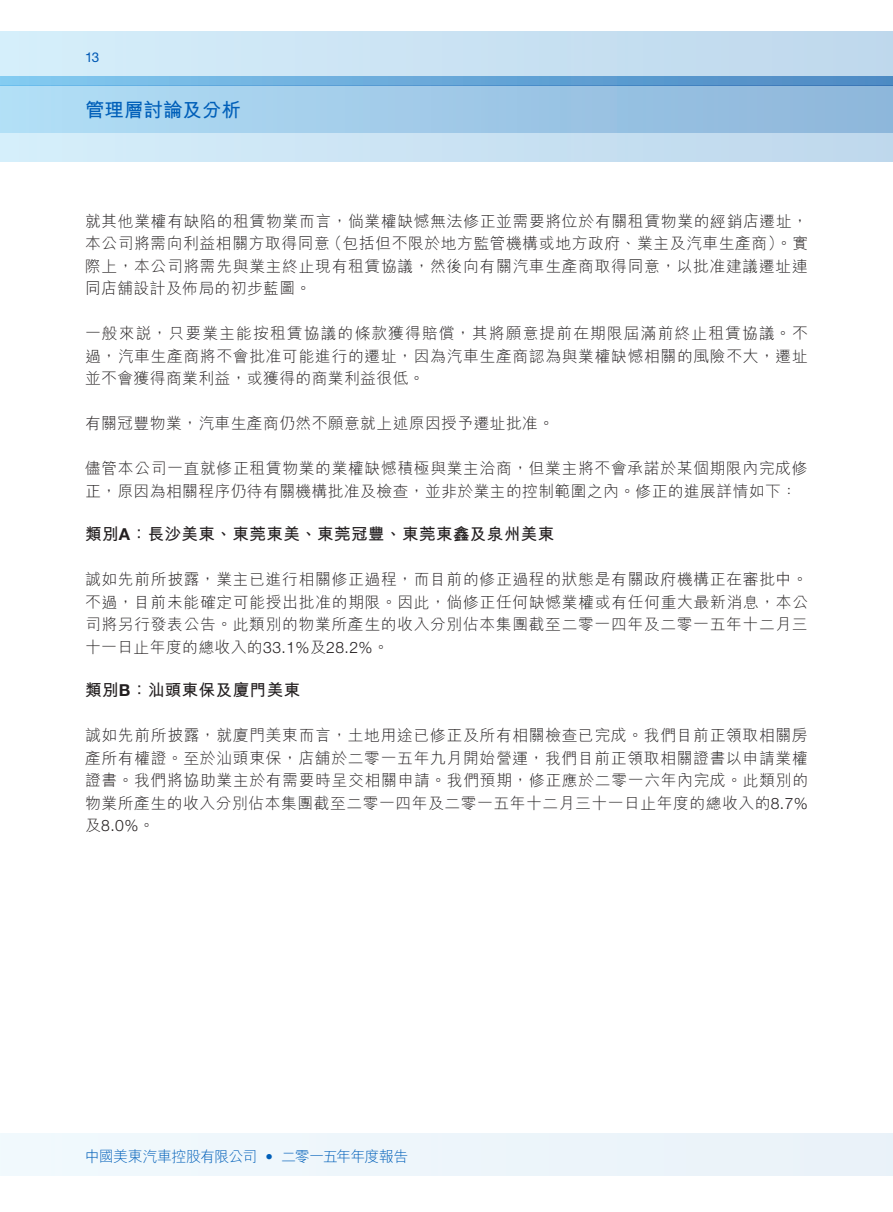
<style>
.page{position:relative;width:893px;height:1212px;background:#fff}
.page>*{position:absolute;margin:0;border:0;box-sizing:border-box;transform-origin:0 0}
.t1{font:700 19.5px "M Hei HK";color:#005fb9}
.t2{font:700 16.5px "M Hei HK";letter-spacing:.03em;color:#231f20}
.t3{font:300 15.75px/22.5px "M Hei HK";letter-spacing:.04em;color:#231f20;text-align:justify}
.t4{font:300 15.75px "Helvetica Neue LT Std";color:#231f20}
.t5{font:300 15px "M Hei HK";letter-spacing:-.045em;color:#005fb9}
.t6{font:300 15px "M Hei HK";letter-spacing:-.065em;color:#005fb9}
.t7{font:15px "Helvetica Neue LT Std";color:#005fb9}
.t8{font:13.5px "Helvetica Neue LT Std";color:#005fb9}
.s1{font-family:"Helvetica Neue LT Std"}
.s2{font-family:"M Hei HK"}
</style>
<div class="page">
<div style="left:0;top:1133px;width:893px;height:43px;background:#edf5fb"></div>
<div style="left:0;top:32px;width:893px;height:101px;background:#cae2f3"></div>
<svg style="left:0;top:85px;width:893px;height:77px;background:#aed2eb"></svg>
<svg style="left:0;top:77px;width:893px;height:8px;background:#68a8d9"></svg>
<p class="t8" style="left:85px;top:49px;width:16px">13</p>
<p class="t1" style="left:85px;top:96px;width:157px">管理層討論及分析</p>
<p class="t3" style="left:85px;top:209px;width:725px;text-align:right">就其他業權有缺陷的租賃物業而言，倘業權缺憾無法修正並需要將位於有關租賃物業的經銷店遷址，（包括但不限於地方監管機構或地方政府、業主及汽車生產商）。實</p>
<p class="t3" style="left:85px;top:232px;width:724px;text-align:left">本公司將需向利益相關方取得同意<br>際上，本公司將需先與業主終止現有租賃協議，然後向有關汽車生產商取得同意，以批准建議遷址連同店舖設計及佈局的初步藍圖。</p>
<p class="t3" style="left:85px;top:322px;width:724px">一般來說，只要業主能按租賃協議的條款獲得賠償，其將願意提前在期限屆滿前終止租賃協議。不過，汽車生產商將不會批准可能進行的遷址，因為汽車生產商認為與業權缺憾相關的風險不大，遷址並不會獲得商業利益，或獲得的商業利益很低。</p>
<p class="t3" style="left:85px;top:412px;width:471px">有關冠豐物業，汽車生產商仍然不願意就上述原因授予遷址批准。</p>
<p class="t3" style="left:85px;top:457px;width:724px">儘管本公司一直就修正租賃物業的業權缺憾積極與業主洽商，但業主將不會承諾於某個期限內完成修正，原因為相關程序仍待有關機構批准及檢查，並非於業主的控制範圍之內。修正的進展詳情如下：</p>
<p class="t2" style="left:85px;top:522px;width:471px">類別<span class="s1">A</span>：長沙美東、東莞東美、東莞冠豐、東莞東鑫及泉州美東</p>
<p class="t3" style="left:85px;top:568px;width:725px">誠如先前所披露，業主已進行相關修正過程，而目前的修正過程的狀態是有關政府機構正在審批中。不過，目前未能確定可能授出批准的期限。因此，倘修正任何缺憾業權或有任何重大最新消息，本公司將另行發表公告。此類別的物業所產生的收入分別佔本集團截至二零一四年及二零一五年十二月三十一日止年度的總收入的<span class="s1">33.1%</span>及<span class="s1">28.2%</span>。</p>
<p class="t2" style="left:85px;top:678px;width:217px">類別<span class="s1">B</span>：汕頭東保及廈門美東</p>
<p class="t3" style="left:85px;top:724px;width:725px">誠如先前所披露，就廈門美東而言，土地用途已修正及所有相關檢查已完成。我們目前正領取相關房產所有權證。至於汕頭東保，店舖於二零一五年九月開始營運，我們目前正領取相關證書以申請業權證書。我們將協助業主於有需要時呈交相關申請。我們預期，修正應於二零一六年內完成。此類別的物業所產生的收入分別佔本集團截至二零一四年及二零一五年十二月三十一日止年度的總收入的<span class="s1">8.7%</span></p>
<p class="t4" style="left:85px;top:816px;width:71px"><span class="s2">及</span>8.0%<span class="s2">。</span></p>
<p class="t5" style="left:85px;top:1145px;width:173px">中國美東汽車控股有限公司</p>
<p class="t7" style="left:265px;top:1147px;width:9px">•</p>
<p class="t6" style="left:281px;top:1145px;width:129px">二零一五年年度報告</p>
</div>
